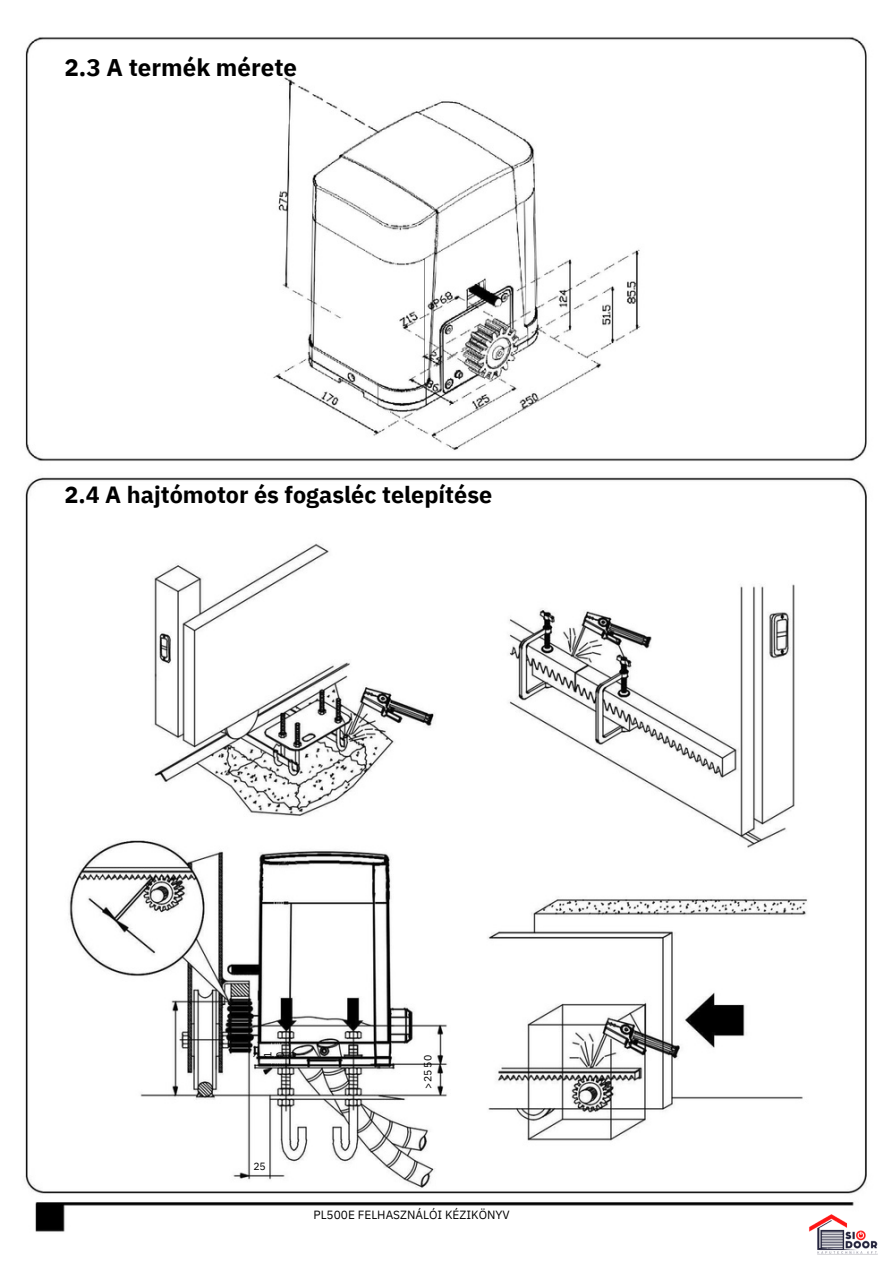
<style>
.page{position:relative;width:893px;height:1264px;background:#fff}
.page>*{position:absolute;margin:0;border:0;box-sizing:border-box;transform-origin:0 0}
.t1{font:700 24.15px "IBM Plex Sans";color:#000}
.t2{font:700 23.4px "IBM Plex Sans";color:#000}
.t3{font:11.85px "IBM Plex Sans";color:#000}
.t4{font:10.5px "IBM Plex Sans";color:#000}
</style>
<div class="page">
<img style="left:24px;top:37px;width:843px;height:1195px">
<img style="left:803px;top:1196px;width:75px;height:59px">
<p class="t1" style="left:64px;top:52px;width:234px">2.3 A termék mérete</p>
<p class="t2" style="left:64px;top:479px;width:429px">2.4 A hajtómotor és fogasléc telepítése</p>
<p class="t4" style="left:248px;top:1057px;width:8px;rotate:-90deg">&gt;</p>
<p class="t4" style="left:261px;top:1057px;width:8px;rotate:-90deg">1</p>
<p class="t4" style="left:273px;top:1057px;width:8px;rotate:-90deg">0</p>
<p class="t4" style="left:285px;top:1057px;width:8px;rotate:-90deg">0</p>
<p class="t4" style="left:421px;top:1088px;width:35px;rotate:-90deg">&gt;25 50</p>
<p class="t4" style="left:253px;top:1159px;width:14px">25</p>
<p class="t3" style="left:313px;top:1207px;width:198px">PL500E FELHASZNÁLÓI KÉZIKÖNYV</p>
</div>
